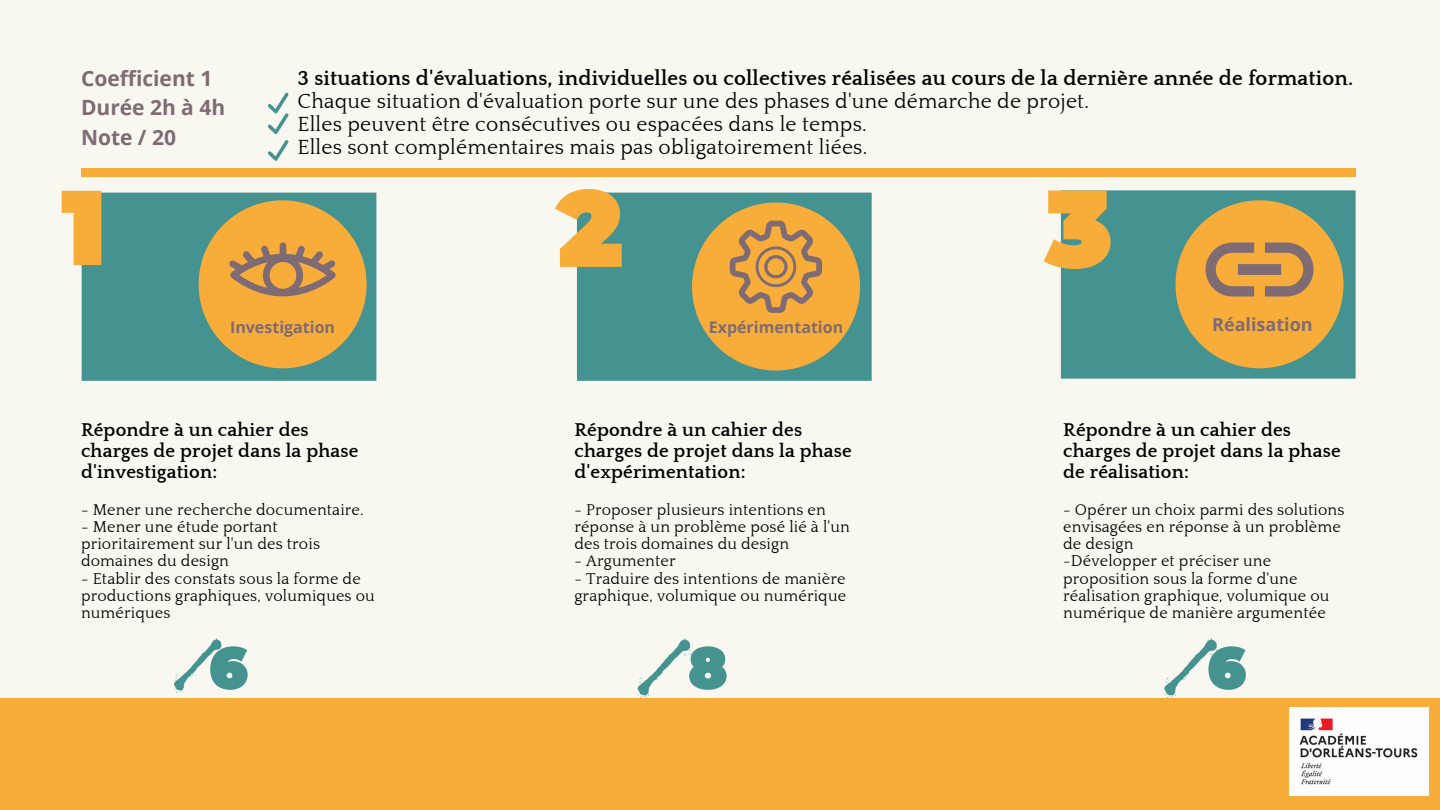
<style>
.page{position:relative;width:1440px;height:810px;background:#f8f7f0}
.page>*{position:absolute;margin:0;border:0;box-sizing:border-box;transform-origin:0 0}
.t1{font:21px "Quattrocento";letter-spacing:.01em;color:#000}
.t2{font:700 21px "Quattrocento";letter-spacing:.01em;color:#000}
.t3{font:700 21px "Open Sans";color:#7e6b73}
.t4{font:700 19px/21px "Quattrocento";letter-spacing:.01em;color:#000}
.t5{font:700 18px "Open Sans";color:#7e6b73}
.t6{font:16px/17.2px "Quattrocento";letter-spacing:.01em;color:#000}
.t7{font:700 16px "Open Sans";color:#7e6b73}
</style>
<div class="page">
<div style="left:0;top:698px;width:1440px;height:112px;background:#f8ac39"></div>
<div style="left:82px;top:193px;width:294px;height:188px;background:#459391"></div>
<svg style="left:199px;top:200px;width:168px;height:168px;background:#c7a150"></svg>
<div style="left:1061px;top:190px;width:295px;height:189px;background:#459391"></div>
<div style="left:577px;top:193px;width:295px;height:188px;background:#459391"></div>
<svg style="left:692px;top:203px;width:168px;height:168px;background:#c5a051"></svg>
<div style="left:81px;top:168px;width:1275px;height:9px;background:#f8ac39"></div>
<svg style="left:1176px;top:200px;width:168px;height:168px;background:#c5a051"></svg>
<svg style="left:62px;top:191px;width:39px;height:74px"></svg>
<svg style="left:555px;top:189px;width:67px;height:78px"></svg>
<svg style="left:1044px;top:191px;width:67px;height:78px;background:#e0b25d"></svg>
<svg style="left:174px;top:638px;width:74px;height:55px"></svg>
<svg style="left:1164px;top:638px;width:82px;height:60px"></svg>
<svg style="left:638px;top:638px;width:89px;height:60px"></svg>
<svg style="left:268px;top:92px;width:21px;height:42px"></svg>
<svg style="left:268px;top:140px;width:21px;height:21px"></svg>
<img style="left:1290px;top:707px;width:138px;height:89px">
<p class="t3" style="left:81px;top:64px;width:133px">Coefficient 1</p>
<p class="t3" style="left:81px;top:93px;width:146px">Durée 2h à 4h</p>
<p class="t3" style="left:81px;top:122px;width:97px">Note / 20</p>
<p class="t2" style="left:297px;top:67px;width:1057px">3 situations d'évaluations, individuelles ou collectives réalisées au cours de la dernière année de formation.</p>
<p class="t1" style="left:297px;top:90px;width:793px">Chaque situation d'évaluation porte sur une des phases d'une démarche de projet.</p>
<p class="t1" style="left:297px;top:113px;width:571px">Elles peuvent être consécutives ou espacées dans le temps.</p>
<p class="t1" style="left:297px;top:137px;width:571px">Elles sont complémentaires mais pas obligatoirement liées.</p>
<p class="t7" style="left:230px;top:316px;width:107px">Investigation</p>
<p class="t7" style="left:709px;top:316px;width:136px">Expérimentation</p>
<p class="t5" style="left:1212px;top:312px;width:102px">Réalisation</p>
<p class="t4" style="left:81px;top:420px;width:279px">Répondre à un cahier des charges de projet dans la phase d'investigation:</p>
<p class="t6" style="left:81px;top:501px;width:284px">- Mener une recherche documentaire.</p>
<p class="t6" style="left:81px;top:518px;width:241px">- Mener une étude portant prioritairement sur l'un des trois domaines du design</p>
<p class="t6" style="left:81px;top:570px;width:295px">- Etablir des constats sous la forme de productions graphiques, volumiques ou numériques</p>
<p class="t4" style="left:574px;top:420px;width:279px">Répondre à un cahier des charges de projet dans la phase d'expérimentation:</p>
<p class="t6" style="left:574px;top:501px;width:277px">- Proposer plusieurs intentions en réponse à un problème posé lié à l'un des trois domaines du design</p>
<p class="t6" style="left:574px;top:553px;width:103px">- Argumenter</p>
<p class="t6" style="left:574px;top:570px;width:273px">- Traduire des intentions de manière graphique, volumique ou numérique</p>
<p class="t4" style="left:1063px;top:420px;width:279px">Répondre à un cahier des charges de projet dans la phase de réalisation:</p>
<p class="t6" style="left:1063px;top:501px;width:283px">- Opérer un choix parmi des solutions envisagées en réponse à un problème de design</p>
<p class="t6" style="left:1063px;top:553px;width:268px">-Développer et préciser une proposition sous la forme d'une réalisation graphique, volumique ou numérique de manière argumentée</p>
</div>
